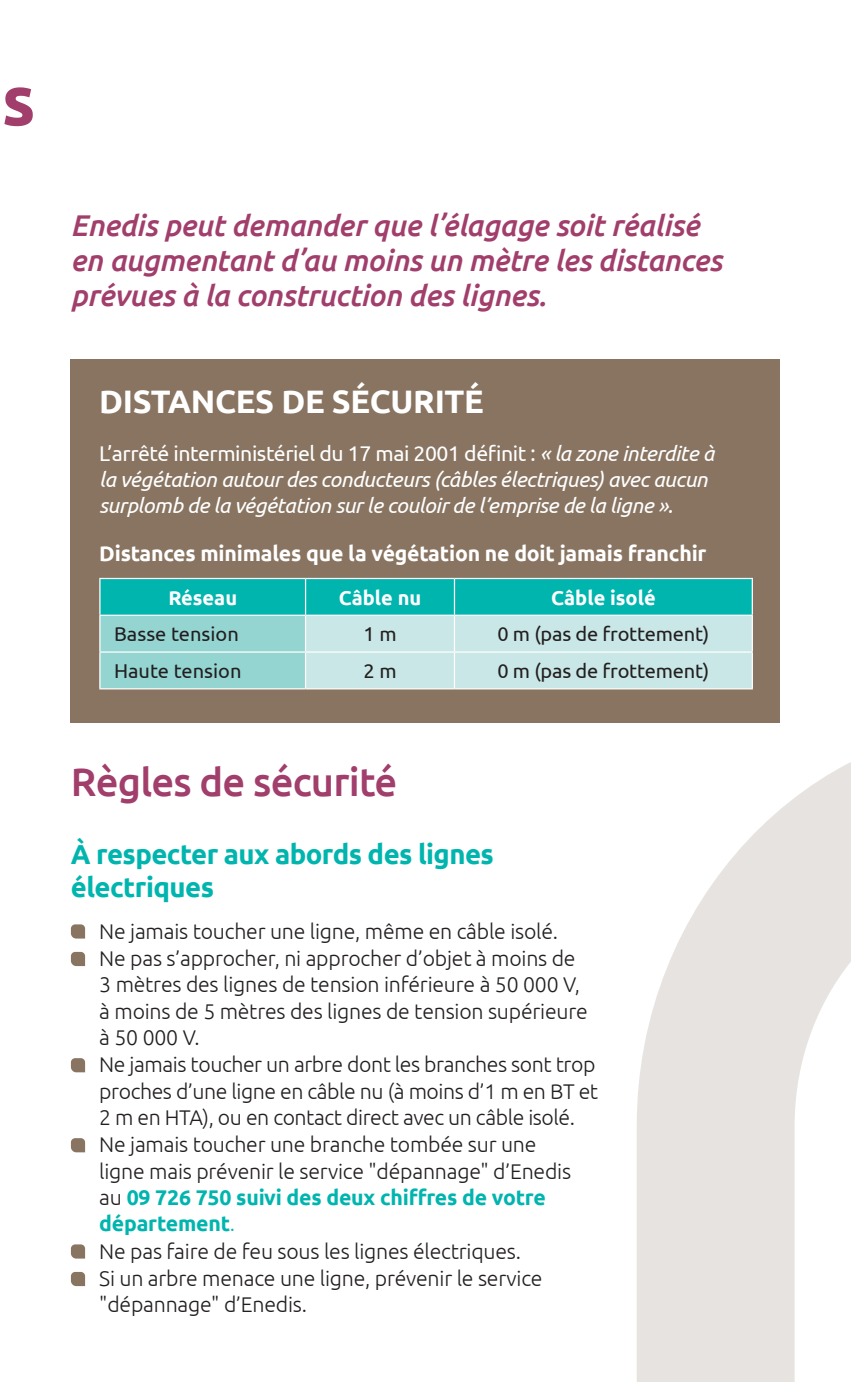
<style>
.page{position:relative;width:851px;height:1382px;background:#fff}
.page>*{position:absolute;margin:0;border:0;box-sizing:border-box;transform-origin:0 0}
.t1{font:700 70px "Ubuntu";color:#a13e6b}
.textes_1{font:500 40px "Ubuntu";letter-spacing:-.02em;color:#a13e6b}
.textes_1-2{font:700 32.5px "Ubuntu";letter-spacing:-.01em;color:#fff}
.textes_1-3{font:italic 500 30px/35px "Ubuntu";letter-spacing:-.01em;color:#a13e6b}
.textes_1-4{font:700 27.5px/32.5px "Ubuntu";letter-spacing:-.02em;color:#00b5ae}
.textes_1-5{font:300 21.25px/26.2px "Ubuntu";letter-spacing:-.01em;color:#231f20}
.textes_1-6{font:italic 21.25px/26.2px "Ubuntu";letter-spacing:-.02em;color:#fff}
.textes_1-7{font:700 21.25px "Ubuntu";letter-spacing:-.01em;color:#fff}
.t2{font:20px "Ubuntu";letter-spacing:-.01em;color:#231f20}
.textes_1-8{font:700 20px "Ubuntu";color:#fff}
.s1{font-style:normal}
.s2{font-weight:700;color:#00b5ae}
.s3{color:#00b5ae}
</style>
<div class="page">
<svg style="left:71px;top:924px;width:14px;height:14px"></svg>
<svg style="left:71px;top:952px;width:14px;height:14px"></svg>
<svg style="left:71px;top:1058px;width:14px;height:14px"></svg>
<svg style="left:71px;top:1138px;width:14px;height:14px"></svg>
<svg style="left:71px;top:1244px;width:14px;height:14px"></svg>
<svg style="left:71px;top:1272px;width:14px;height:14px"></svg>
<div style="left:71px;top:360px;width:709px;height:363px;background:#887461"></div>
<svg style="left:100px;top:579px;width:651px;height:109px;background:#7ad2cf"></svg>
<hr style="left:99px;top:578px;width:206px;height:1px;background:#fff">
<hr style="left:99px;top:579px;width:1px;height:36px;background:#fff">
<hr style="left:305px;top:578px;width:149px;height:1px;background:#fff">
<hr style="left:305px;top:579px;width:1px;height:36px;background:#fff">
<hr style="left:454px;top:578px;width:298px;height:1px;background:#fff">
<hr style="left:454px;top:579px;width:1px;height:36px;background:#fff">
<hr style="left:751px;top:579px;width:1px;height:36px;background:#fff">
<hr style="left:99px;top:615px;width:206px;height:1px;background:#fff">
<hr style="left:99px;top:616px;width:1px;height:35px;background:#fff">
<hr style="left:305px;top:615px;width:149px;height:1px;background:#fff">
<hr style="left:305px;top:616px;width:1px;height:35px;background:#fff">
<hr style="left:454px;top:615px;width:298px;height:1px;background:#fff">
<hr style="left:454px;top:616px;width:1px;height:35px;background:#fff">
<hr style="left:751px;top:616px;width:1px;height:35px;background:#fff">
<hr style="left:99px;top:651px;width:206px;height:2px;background:#fff">
<hr style="left:99px;top:653px;width:1px;height:35px;background:#fff">
<hr style="left:305px;top:651px;width:149px;height:2px;background:#fff">
<hr style="left:305px;top:653px;width:1px;height:35px;background:#fff">
<hr style="left:454px;top:651px;width:298px;height:2px;background:#fff">
<hr style="left:454px;top:653px;width:1px;height:35px;background:#fff">
<hr style="left:751px;top:653px;width:1px;height:35px;background:#fff">
<hr style="left:99px;top:688px;width:206px;height:1px;background:#fff">
<hr style="left:305px;top:688px;width:149px;height:1px;background:#fff">
<hr style="left:454px;top:688px;width:298px;height:1px;background:#fff">
<svg style="left:637px;top:763px;width:213px;height:619px"></svg>
<h1 class="t1" style="left:2px;top:58px;width:35px">s</h1>
<p class="textes_1-3" style="left:70px;top:207px;width:652px">Enedis peut demander que l’élagage soit réalisé en augmentant d’au moins un mètre les distances prévues à la construction des lignes.</p>
<p class="textes_1-2" style="left:99px;top:382px;width:386px">DISTANCES DE SÉCURITÉ</p>
<p class="textes_1-6" style="left:99px;top:439px;width:616px"><span class="s1">L’arrêté interministériel du 17 mai 2001 définit :</span> « la zone interdite à la végétation autour des conducteurs (câbles électriques) avec aucun surplomb de la végétation sur le couloir de l’emprise de la ligne ».</p>
<p class="textes_1-7" style="left:99px;top:540px;width:608px">Distances minimales que la végétation ne doit jamais franchir</p>
<p class="textes_1-8" style="left:168px;top:585px;width:70px">Réseau</p>
<p class="textes_1-8" style="left:338px;top:585px;width:84px">Câble nu</p>
<p class="textes_1-8" style="left:551px;top:585px;width:106px">Câble isolé</p>
<p class="t2" style="left:114px;top:622px;width:126px">Basse tension</p>
<p class="t2" style="left:363px;top:622px;width:35px">1 m</p>
<p class="t2" style="left:497px;top:622px;width:213px">0 m (pas de frottement)</p>
<p class="t2" style="left:114px;top:659px;width:129px">Haute tension</p>
<p class="t2" style="left:363px;top:659px;width:35px">2 m</p>
<p class="t2" style="left:497px;top:659px;width:213px">0 m (pas de frottement)</p>
<p class="textes_1" style="left:71px;top:757px;width:328px">Règles de sécurité</p>
<p class="textes_1-4" style="left:71px;top:838px;width:424px">À respecter aux abords des lignes électriques</p>
<p class="textes_1-5" style="left:99px;top:917px;width:460px">Ne jamais toucher une ligne, même en câble isolé.</p>
<p class="textes_1-5" style="left:99px;top:945px;width:477px">Ne pas s’approcher, ni approcher d’objet à moins de</p>
<p class="textes_1-5" style="left:99px;top:971px;width:482px">3 mètres des lignes de tension inférieure à 50 000 V,</p>
<p class="textes_1-5" style="left:99px;top:997px;width:490px">à moins de 5 mètres des lignes de tension supérieure à 50 000 V.</p>
<p class="textes_1-5" style="left:99px;top:1051px;width:500px">Ne jamais toucher un arbre dont les branches sont trop proches d’une ligne en câble nu (à moins d’1 m en BT et<br>2 m en HTA), ou en contact direct avec un câble isolé.</p>
<p class="textes_1-5" style="left:99px;top:1131px;width:473px">Ne jamais toucher une branche tombée sur une ligne mais prévenir le service "dépannage" d’Enedis au <span class="s2">09 726 750 suivi des deux chiffres de votre département</span><span class="s3">.</span></p>
<p class="textes_1-5" style="left:99px;top:1237px;width:423px">Ne pas faire de feu sous les lignes électriques.</p>
<p class="textes_1-5" style="left:99px;top:1265px;width:444px">Si un arbre menace une ligne, prévenir le service "dépannage" d’Enedis.</p>
</div>
